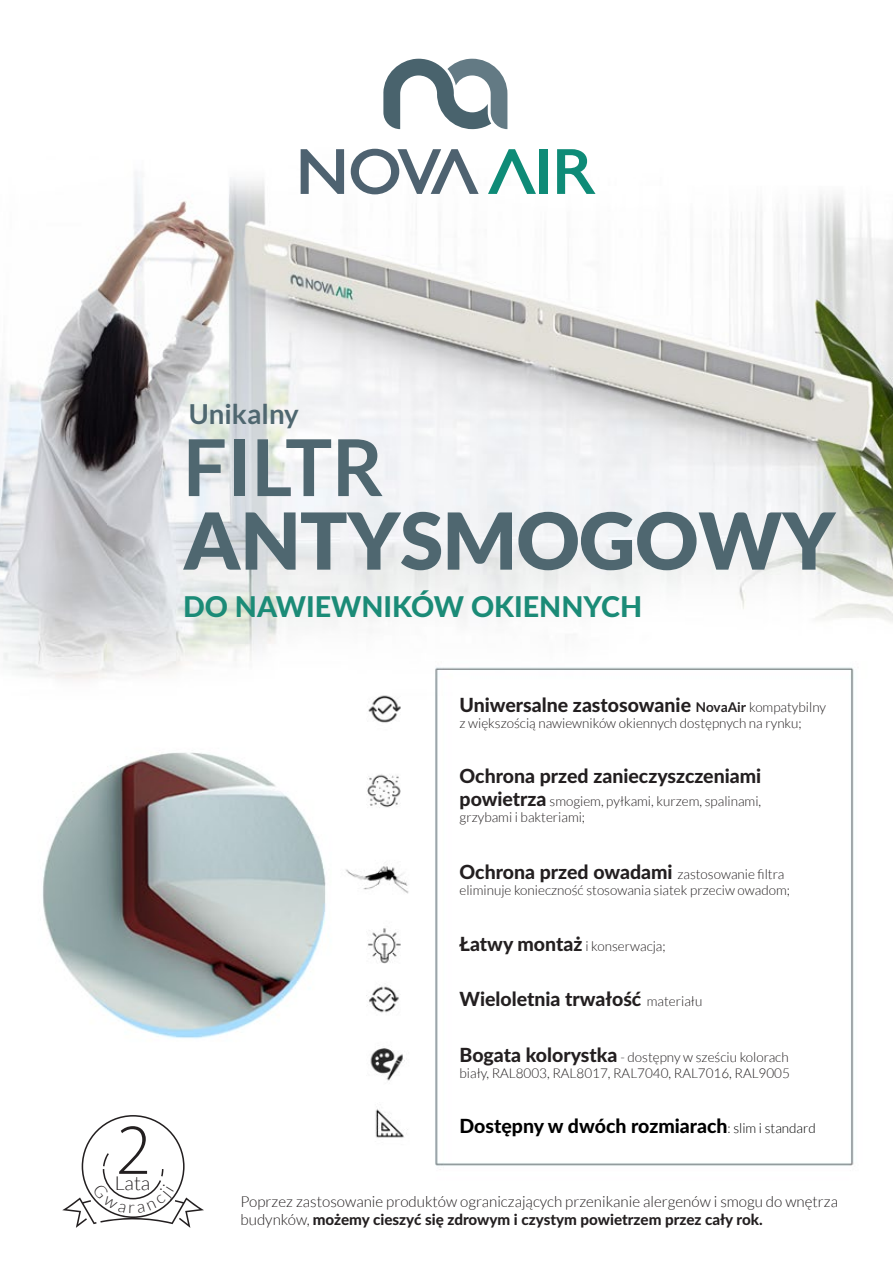
<style>
.page{position:relative;width:893px;height:1263px;background:#fff}
.page>*{position:absolute;margin:0;border:0;box-sizing:border-box;transform-origin:0 0}
.t1{font:900 78.45px "Lato";color:#4f6770}
.t2{font:700 78.45px "Lato";color:#4f6770}
.t3{font:700 59.85px "EFN Gilead OT";color:#4e6270}
.t4{font:800 28.65px "Lato";color:#1b8b77}
.t5{font:700 27.6px "Lato";color:#4f6770}
.t6{font:800 19.5px "Lato";color:#231f20}
.t7{font:800 19.5px "Lato";color:#000}
.t8{font:300 19.35px "Lato";color:#231f20}
.t9{font:300 15.15px/18.1px "Lato";color:#231f20}
.t10{font:300 13.5px/16.2px "Lato";color:#231f20}
.s1{font-weight:700;font-size:13.5px}
.s2{font-weight:300;font-size:13.5px}
.s3{font-weight:800;font-size:19.5px}
.s4{font-weight:300;font-size:13.5px;color:#231f20}
.s5{font-weight:800}
</style>
<div class="page">
<img style="left:0;top:58px;width:893px;height:1112px">
<svg style="left:431px;top:149px;width:48px;height:45px"></svg>
<svg style="left:488px;top:149px;width:48px;height:45px"></svg>
<div style="left:539px;top:149px;width:8px;height:45px;background:#0e8b77"></div>
<svg style="left:557px;top:149px;width:38px;height:45px"></svg>
<svg style="left:383px;top:59px;width:124px;height:70px"></svg>
<svg style="left:62px;top:1115px;width:142px;height:113px"></svg>
<h2 class="t3" style="left:295px;top:134px;width:147px">NOV</h2>
<h3 class="t8" style="left:115px;top:1173px;width:37px">Lata</h3>
<h3 class="t5" style="left:189px;top:398px;width:112px">Unikalny</h3>
<h1 class="t2" style="left:183px;top:423px;width:202px">FILTR</h1>
<h1 class="t1" style="left:183px;top:495px;width:654px">ANTYSMOGOWY</h1>
<h3 class="t4" style="left:183px;top:585px;width:461px">DO NAWIEWNIKÓW OKIENNYCH</h3>
<h3 class="t6" style="left:459px;top:690px;width:368px">Uniwersalne zastosowanie <span class="s1">NovaAir</span> <span class="s2">kompatybilny</span></h3>
<p class="t10" style="left:460px;top:715px;width:344px">z większością nawiewników okiennych dostępnych na rynku;</p>
<h3 class="t6" style="left:459px;top:762px;width:303px">Ochrona przed zanieczyszczeniami</h3>
<p class="t10" style="left:459px;top:793px;width:303px"><span class="s3">powietrza</span> smogiem, pyłkami, kurzem, spalinami, grzybami i bakteriami;</p>
<h3 class="t6" style="left:459px;top:857px;width:326px">Ochrona przed owadami <span class="s2">zastosowanie filtra</span></h3>
<p class="t10" style="left:459px;top:882px;width:332px">eliminuje konieczność stosowania siatek przeciw owadom;</p>
<p class="t10" style="left:459px;top:938px;width:208px"><span class="s3">Łatwy montaż</span> i konserwacja;</p>
<h3 class="t6" style="left:459px;top:985px;width:244px">Wieloletnia trwałość <span class="s2">materiału</span></h3>
<p class="t10" style="left:459px;top:1049px;width:332px"><span class="s3">Bogata kolorystka</span> - dostępny w sześciu kolorach biały, RAL8003, RAL8017, RAL7040, RAL7016, RAL9005</p>
<h3 class="t7" style="left:459px;top:1111px;width:358px">Dostępny w dwóch rozmiarach<span class="s4">:</span> <span class="s2">slim i standard</span></h3>
<p class="t9" style="left:241px;top:1192px;width:599px">Poprzez zastosowanie produktów ograniczających przenikanie alergenów i smogu do wnętrza budynków, <span class="s5">możemy cieszyć się zdrowym i czystym powietrzem przez cały rok.</span></p>
</div>
